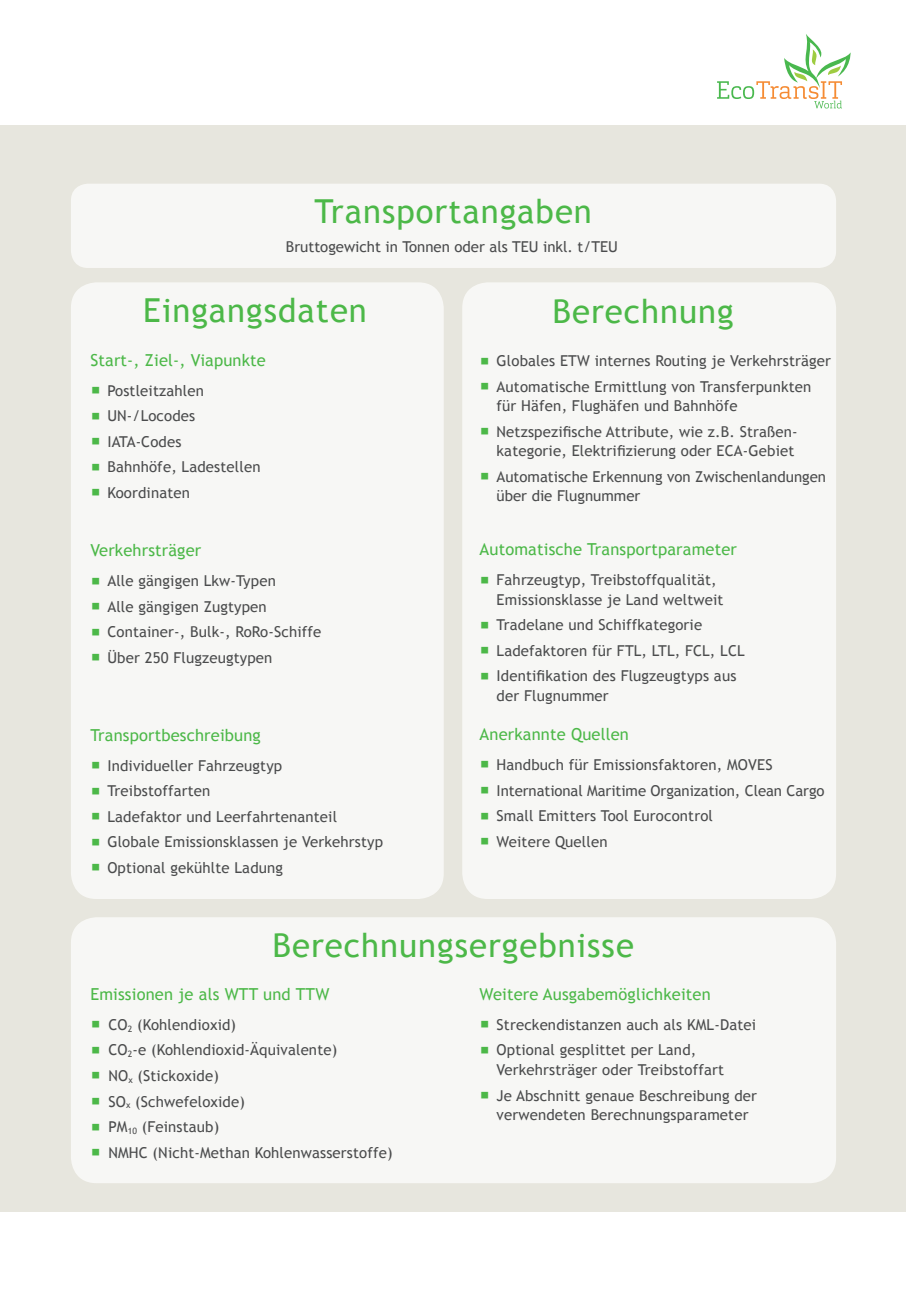
<style>
.page{position:relative;width:906px;height:1289px;background:#fff}
.page>*{position:absolute;margin:0;border:0;box-sizing:border-box;transform-origin:0 0}
.t1{font:33px "Trebuchet MS";letter-spacing:.03em;color:#4cb848}
.t2{font:16.5px "Trebuchet MS";letter-spacing:.01em;color:#4cb848}
.t3{font:15px/19.5px "Trebuchet MS";letter-spacing:.01em;color:#4b4c4d}
.s1{font-weight:700;font-size:30px;color:#4cb848}
</style>
<div class="page">
<div style="left:0;top:125px;width:906px;height:1087px;background:#e7e6de"></div>
<svg style="left:717px;top:34px;width:133px;height:74px"></svg>
<div style="left:71px;top:917px;width:765px;height:266px;background:#f7f7f5;border-radius:26px"></div>
<div style="left:71px;top:282px;width:373px;height:617px;background:#f7f7f5;border-radius:26px"></div>
<div style="left:462px;top:282px;width:374px;height:617px;background:#f7f7f5;border-radius:26px"></div>
<div style="left:71px;top:184px;width:765px;height:84px;background:#f7f7f5;border-radius:17px"></div>
<p class="t1" style="left:314px;top:192px;width:279px">Transportangaben</p>
<p class="t3" style="left:286px;top:237px;width:333px">Bruttogewicht in Tonnen oder als TEU inkl. t/TEU</p>
<p class="t1" style="left:143px;top:291px;width:225px">Eingangsdaten</p>
<p class="t1" style="left:552px;top:292px;width:183px">Berechnung</p>
<p class="t2" style="left:90px;top:350px;width:177px">Start-, Ziel-, Viapunkte</p>
<p class="t3" style="left:90px;top:381px;width:115px"><span class="s1">▪</span> Postleitzahlen</p>
<p class="t3" style="left:90px;top:406px;width:106px"><span class="s1">▪</span> UN-/Locodes</p>
<p class="t3" style="left:90px;top:432px;width:93px"><span class="s1">▪</span> IATA-Codes</p>
<p class="t3" style="left:90px;top:457px;width:172px"><span class="s1">▪</span> Bahnhöfe, Ladestellen</p>
<p class="t3" style="left:90px;top:483px;width:101px"><span class="s1">▪</span> Koordinaten</p>
<p class="t2" style="left:90px;top:540px;width:112px">Verkehrsträger</p>
<p class="t3" style="left:90px;top:571px;width:187px"><span class="s1">▪</span> Alle gängigen Lkw-Typen</p>
<p class="t3" style="left:90px;top:597px;width:178px"><span class="s1">▪</span> Alle gängigen Zugtypen</p>
<p class="t3" style="left:90px;top:622px;width:232px"><span class="s1">▪</span> Container-, Bulk-, RoRo-Schiffe</p>
<p class="t3" style="left:90px;top:648px;width:183px"><span class="s1">▪</span> Über 250 Flugzeugtypen</p>
<p class="t2" style="left:90px;top:725px;width:172px">Transportbeschreibung</p>
<p class="t3" style="left:90px;top:756px;width:193px"><span class="s1">▪</span> Individueller Fahrzeugtyp</p>
<p class="t3" style="left:90px;top:781px;width:121px"><span class="s1">▪</span> Treibstoffarten</p>
<p class="t3" style="left:90px;top:807px;width:248px"><span class="s1">▪</span> Ladefaktor und Leerfahrtenanteil</p>
<p class="t3" style="left:90px;top:832px;width:294px"><span class="s1">▪</span> Globale Emissionsklassen je Verkehrstyp</p>
<p class="t3" style="left:90px;top:858px;width:194px"><span class="s1">▪</span> Optional gekühlte Ladung</p>
<p class="t3" style="left:479px;top:351px;width:353px"><span class="s1">▪</span> Globales ETW internes Routing je Verkehrsträger</p>
<p class="t3" style="left:496px;top:377px;width:316px;text-indent:-17px"><span class="s1">▪</span> Automatische Ermittlung von Transferpunkten für Häfen, Flughäfen und Bahnhöfe</p>
<p class="t3" style="left:479px;top:422px;width:320px;text-align:right"><span class="s1">▪</span> Netzspezifische Attribute, wie z.B. Straßen&shy;kategorie, Elektrifizierung oder ECA-Gebiet</p>
<p class="t3" style="left:496px;top:467px;width:331px;text-indent:-17px"><span class="s1">▪</span> Automatische Erkennung von Zwischenlandungen über die Flugnummer</p>
<p class="t2" style="left:479px;top:540px;width:259px">Automatische Transportparameter</p>
<p class="t3" style="left:496px;top:570px;width:228px;text-indent:-17px"><span class="s1">▪</span> Fahrzeugtyp, Treibstoffqualität,<br>Emissionsklasse je Land weltweit</p>
<p class="t3" style="left:479px;top:615px;width:224px"><span class="s1">▪</span> Tradelane und Schiffkategorie</p>
<p class="t3" style="left:479px;top:641px;width:267px"><span class="s1">▪</span> Ladefaktoren für FTL, LTL, FCL, LCL</p>
<p class="t3" style="left:496px;top:666px;width:241px;text-indent:-17px"><span class="s1">▪</span> Identifikation des Flugzeugtyps aus der Flugnummer</p>
<p class="t2" style="left:479px;top:724px;width:151px">Anerkannte Quellen</p>
<p class="t3" style="left:479px;top:755px;width:294px"><span class="s1">▪</span> Handbuch für Emissionsfaktoren, MOVES</p>
<p class="t3" style="left:479px;top:780px;width:346px"><span class="s1">▪</span> International Maritime Organization, Clean Cargo</p>
<p class="t3" style="left:479px;top:806px;width:235px"><span class="s1">▪</span> Small Emitters Tool Eurocontrol</p>
<p class="t3" style="left:479px;top:831px;width:130px"><span class="s1">▪</span> Weitere Quellen</p>
<p class="t1" style="left:272px;top:926px;width:363px">Berechnungsergebnisse</p>
<p class="t2" style="left:90px;top:984px;width:240px">Emissionen je als WTT und TTW</p>
<p class="t3" style="left:90px;top:1015px;width:147px"><span class="s1">▪</span> CO<sub>2</sub> (Kohlendioxid)</p>
<p class="t3" style="left:90px;top:1040px;width:248px"><span class="s1">▪</span> CO<sub>2</sub>-e (Kohlendioxid-Äquivalente)</p>
<p class="t3" style="left:90px;top:1066px;width:130px"><span class="s1">▪</span> NO<sub>x</sub> (Stickoxide)</p>
<p class="t3" style="left:90px;top:1091px;width:156px"><span class="s1">▪</span> SO<sub>x</sub> (Schwefeloxide)</p>
<p class="t3" style="left:90px;top:1117px;width:130px"><span class="s1">▪</span> PM<sub>10</sub> (Feinstaub)</p>
<p class="t3" style="left:90px;top:1142px;width:304px"><span class="s1">▪</span> NMHC (Nicht-Methan Kohlenwasserstoffe)</p>
<p class="t2" style="left:479px;top:984px;width:233px">Weitere Ausgabemöglichkeiten</p>
<p class="t3" style="left:479px;top:1015px;width:278px"><span class="s1">▪</span> Streckendistanzen auch als KML-Datei</p>
<p class="t3" style="left:496px;top:1040px;width:229px;text-indent:-17px"><span class="s1">▪</span> Optional gesplittet per Land,<br>Verkehrsträger oder Treibstoffart</p>
<p class="t3" style="left:479px;top:1085px;width:279px;text-align:center"><span class="s1">▪</span> Je Abschnitt genaue Beschreibung der verwendeten Berechnungsparameter</p>
</div>
